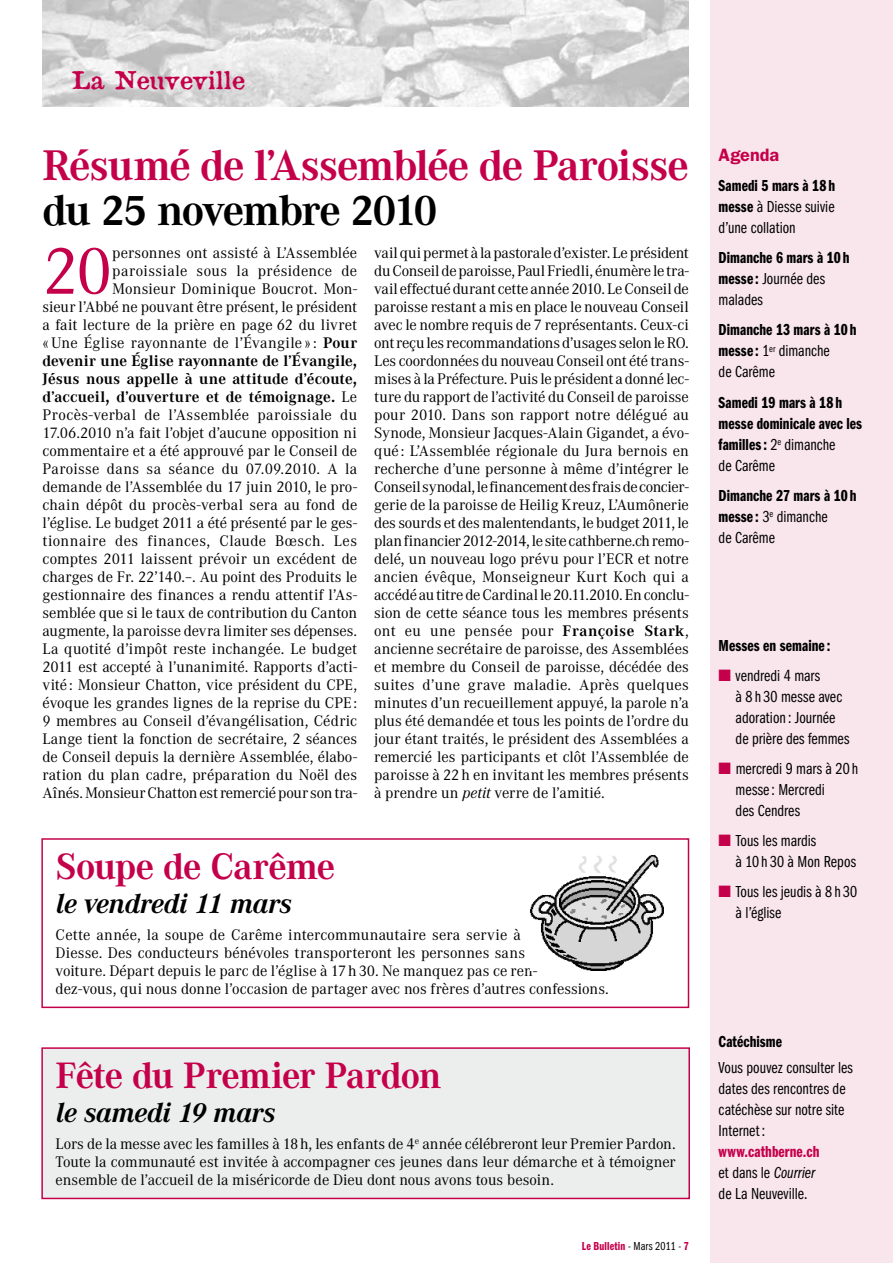
<style>
.page{position:relative;width:893px;height:1263px;background:#fff}
.page>*{position:absolute;margin:0;border:0;box-sizing:border-box;transform-origin:0 0}
.t1{font:65.7px "Corporate ABQ";color:#c5004b}
.t2{font:700 42px "Corporate ABQ";letter-spacing:-.035em;color:#c5004b}
.t3{font:700 42px "Corporate ABQ";letter-spacing:-.045em;color:#000}
.t4{font:700 36px "Corporate ABQ";letter-spacing:-.025em;color:#c5004b}
.t5{font:italic 700 27px "Corporate ABQ";letter-spacing:-.015em;color:#000}
.t6{font:24px "Attic";color:#c5004b}
.t7{font:600 18px "Franklin Gothic";color:#c5004b}
.t8{font:16.5px/21px "Franklin Gothic Book Cmpr";color:#000}
.t9{font:16.5px/21px "Franklin Gothic Demi Cmpr";letter-spacing:.005em;color:#000}
.t10{font:16.5px "Franklin Gothic Demi Cmpr";letter-spacing:.005em;color:#c5004b}
.t11{font:15px/18px "Corporate ABQ";letter-spacing:.005em;color:#000;text-align:justify}
.t12{font:12px "Franklin Gothic Demi Cmpr";letter-spacing:.015em;color:#c5004b}
.s1{font-weight:700}
.s2{font-style:italic}
.s3{font-family:"Franklin Gothic Book Cmpr";color:#000}
.s4{font-family:"Franklin Gothic Demi Cmpr"}
.s5{font-family:"Franklin Gothic Book Cmpr"}
.s6{color:#c5004b}
.s7{font-family:"Franklin Gothic Book Cmpr Ital"}
</style>
<div class="page">
<img style="left:43px;top:0;width:646px;height:106px">
<div style="left:710px;top:0;width:183px;height:1263px;background:#f9e6ed"></div>
<div style="left:41px;top:838px;width:648px;height:170px;border:2px solid #c5004b"></div>
<div style="left:42px;top:1048px;width:647px;height:150px;background:#eceded"></div>
<div style="left:41px;top:1047px;width:649px;height:152px;border:2px solid #c5004b"></div>
<img style="left:531px;top:856px;width:132px;height:114px">
<h3 class="t6" style="left:72px;top:64px;width:174px">La Neuveville</h3>
<h2 class="t2" style="left:43px;top:140px;width:648px">Résumé de l’Assemblée de Paroisse</h2>
<h2 class="t3" style="left:43px;top:185px;width:397px">du 25 novembre 2010</h2>
<p class="t11" style="left:43px;top:244px;width:316px;text-align:right">personnes ont assisté à L’Assemblée paroissiale sous la présidence de<br>Monsieur Dominique Boucrot. Mon-<br>sieur l’Abbé ne pouvant être présent, le président a fait lecture de la prière en page 62 du livret « Une Église rayonnante de l’Évangile » : <span class="s1">Pour devenir une Église rayonnante de l’Évangile, Jésus nous appelle à une attitude d’écoute, d’accueil, d’ouverture et de témoignage.</span> Le Procès-verbal de l’Assemblée paroissiale du 17.06.2010 n’a fait l’objet d’aucune opposition ni commentaire et a été approuvé par le Conseil de Paroisse dans sa séance du 07.09.2010. A la demande de l’Assemblée du 17 juin 2010, le pro&shy;chain dépôt du procès-verbal sera au fond de l’église. Le budget 2011 a été présenté par le ges&shy;tionnaire des finances, Claude Bœsch. Les comptes 2011 laissent prévoir un excédent de charges de Fr. 22’140.–. Au point des Produits le gestionnaire des finances a rendu attentif l’As&shy;semblée que si le taux de contribution du Canton augmente, la paroisse devra limiter ses dépenses.<br>La quotité d’impôt reste inchangée. Le budget 2011 est accepté à l’unanimité. Rapports d’acti&shy;vité : Monsieur Chatton, vice président du CPE, évoque les grandes lignes de la reprise du CPE:<br>9 membres au Conseil d’évangélisation, Cédric Lange tient la fonction de secrétaire, 2 séances de Conseil depuis la dernière Assemblée, élabo&shy;ration du plan cadre, préparation du Noël des Aînés. Monsieur Chatton est remercié pour son tra-</p>
<p class="t11" style="left:374px;top:244px;width:316px">vail qui permet à la pastorale d’exister. Le président du Conseil de paroisse, Paul Friedli, énumère le tra&shy;vail effectué durant cette année 2010. Le Conseil de paroisse restant a mis en place le nouveau Conseil avec le nombre requis de 7 représentants. Ceux-ci ont reçu les recommandations d’usages selon le RO.<br>Les coordonnées du nouveau Conseil ont été trans&shy;mises à la Préfecture. Puis le président a donné lec&shy;ture du rapport de l’activité du Conseil de paroisse pour 2010. Dans son rapport notre délégué au Synode, Monsieur Jacques-Alain Gigandet, a évo&shy;qué : L’Assemblée régionale du Jura bernois en recherche d’une personne à même d’intégrer le Conseil synodal, le financement des frais de concier&shy;gerie de la paroisse de Heilig Kreuz, L’Aumônerie des sourds et des malentendants, le budget 2011, le plan financier 2012-2014, le site cathberne.ch remo&shy;delé, un nouveau logo prévu pour l’ECR et notre ancien évêque, Monseigneur Kurt Koch qui a accédé au titre de Cardinal le 20.11.2010. En conclu&shy;sion de cette séance tous les membres présents ont eu une pensée pour <span class="s1">Françoise Stark</span>, ancienne secrétaire de paroisse, des Assemblées et membre du Conseil de paroisse, décédée des suites d’une grave maladie. Après quelques minutes d’un recueillement appuyé, la parole n’a plus été demandée et tous les points de l’ordre du jour étant traités, le président des Assemblées a remercié les participants et clôt l’Assemblée de paroisse à 22h en invitant les membres présents à prendre un <span class="s2">petit</span> verre de l’amitié.</p>
<h1 class="t1" style="left:43px;top:233px;width:71px">20</h1>
<h3 class="t4" style="left:56px;top:845px;width:281px">Soupe de Carême</h3>
<h3 class="t5" style="left:56px;top:887px;width:238px">le vendredi 11 mars</h3>
<p class="t11" style="left:56px;top:926px;width:555px;text-align:left">Cette année, la soupe de Carême intercommunautaire sera servie à<br>Diesse. Des conducteurs bénévoles transporteront les personnes sans<br>voiture. Départ depuis le parc de l’église à 17h30. Ne manquez pas ce ren-<br>dez-vous, qui nous donne l’occasion de partager avec nos frères d’autres confessions.</p>
<h3 class="t4" style="left:56px;top:1054px;width:387px">Fête du Premier Pardon</h3>
<h3 class="t5" style="left:56px;top:1096px;width:222px">le samedi 19 mars</h3>
<p class="t11" style="left:56px;top:1135px;width:622px">Lors de la messe avec les familles à 18h, les enfants de 4<sup>e</sup> année célébreront leur Premier Pardon.<br>Toute la communauté est invitée à accompagner ces jeunes dans leur démarche et à témoigner ensemble de l’accueil de la miséricorde de Dieu dont nous avons tous besoin.</p>
<p class="t12" style="left:582px;top:1239px;width:108px">Le Bulletin <span class="s3">- Mars 2011 -</span> 7</p>
<p class="t7" style="left:719px;top:144px;width:62px">Agenda</p>
<p class="t9" style="left:719px;top:176px;width:118px">Samedi 5 mars à 18 h</p>
<p class="t8" style="left:719px;top:197px;width:117px"><span class="s4">messe</span> à Diesse suivie d’une collation</p>
<p class="t9" style="left:719px;top:248px;width:132px">Dimanche 6 mars à 10 h</p>
<p class="t8" style="left:719px;top:269px;width:108px"><span class="s4">messe:</span> Journée des malades</p>
<p class="t9" style="left:719px;top:320px;width:139px">Dimanche 13 mars à 10 h</p>
<p class="t8" style="left:719px;top:341px;width:113px"><span class="s4">messe:</span> 1<sup>er</sup> dimanche de Carême</p>
<p class="t9" style="left:719px;top:392px;width:145px">Samedi 19 mars à 18 h messe dominicale avec les familles: <span class="s5">2</span><sup>e</sup> <span class="s5">dimanche</span></p>
<p class="t8" style="left:719px;top:455px;width:58px">de Carême</p>
<p class="t9" style="left:719px;top:485px;width:139px">Dimanche 27 mars à 10 h</p>
<p class="t8" style="left:719px;top:506px;width:111px"><span class="s4">messe:</span> 3<sup>e</sup> dimanche de Carême</p>
<p class="t9" style="left:719px;top:635px;width:113px">Messes en semaine:</p>
<p class="t8" style="left:736px;top:665px;width:115px;text-indent:-17px"><span class="s6">■</span> vendredi 4 mars<br>à 8 h 30 messe avec adoration: Journée de prière des femmes</p>
<p class="t8" style="left:736px;top:758px;width:124px;text-indent:-17px"><span class="s6">■</span> mercredi 9 mars à 20 h messe: Mercredi<br>des Cendres</p>
<p class="t8" style="left:736px;top:830px;width:122px;text-indent:-17px"><span class="s6">■</span> Tous les mardis<br>à 10 h 30 à Mon Repos</p>
<p class="t8" style="left:736px;top:881px;width:123px;text-indent:-17px"><span class="s6">■</span> Tous les jeudis à 8 h 30 à l’église</p>
<p class="t9" style="left:719px;top:1032px;width:65px">Catéchisme</p>
<p class="t8" style="left:719px;top:1057px;width:136px">Vous pouvez consulter les dates des rencontres de catéchèse sur notre site<br>Internet :</p>
<p class="t10" style="left:719px;top:1143px;width:102px">www.cathberne.ch</p>
<p class="t8" style="left:719px;top:1162px;width:98px">et dans le <span class="s7">Courrier </span>de La Neuveville.</p>
</div>
